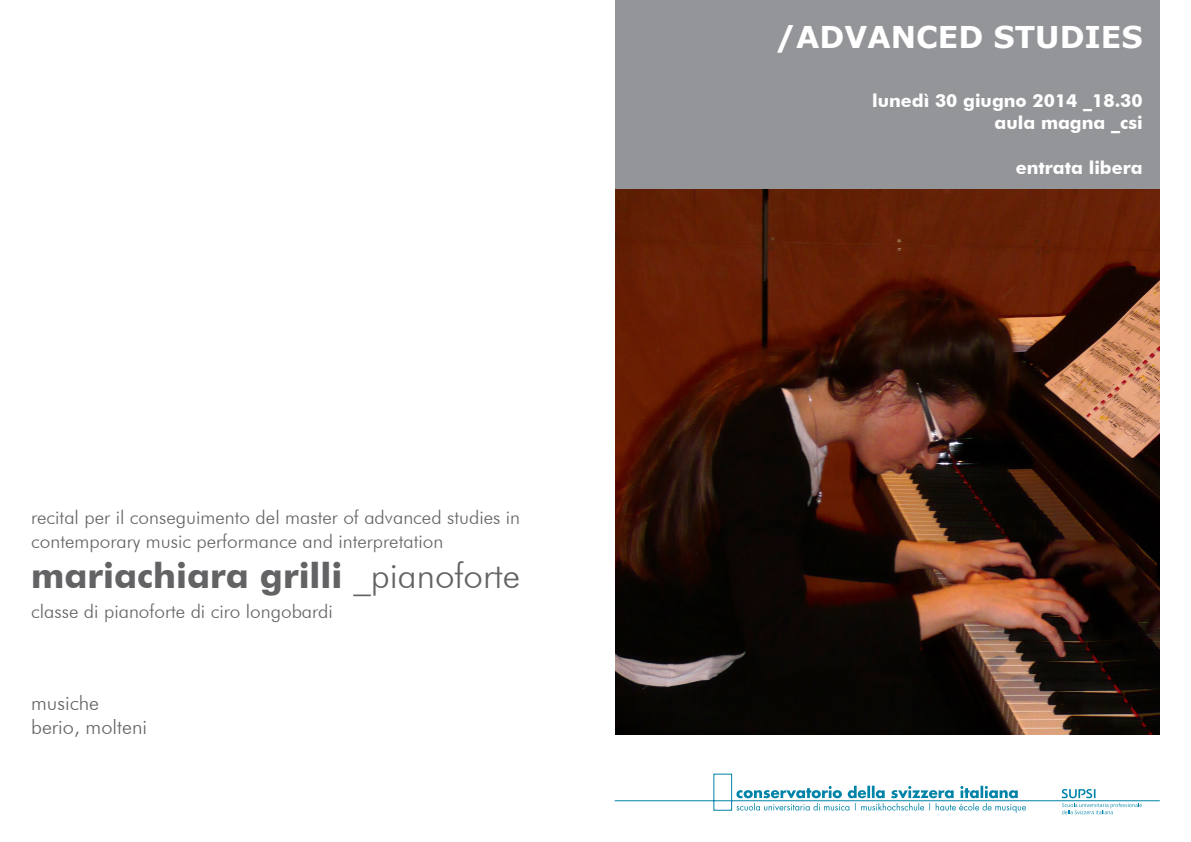
<style>
.page{position:relative;width:1191px;height:842px;background:#fff}
.page>*{position:absolute;margin:0;border:0;box-sizing:border-box;transform-origin:0 0}
.t1{font:700 35px "Futura BT";color:#636366}
.t2{font:700 30px "Verdana";color:#fff}
.t3{font:300 20px/24px "Futura BT";color:#636366}
.t4{font:300 19px/24px "Futura BT";color:#636366}
.t5{font:700 18px/21.6px "Futura BT";color:#fff;text-align:right}
.s1{font-weight:300}
</style>
<div class="page">
<div style="left:615px;top:0;width:544px;height:190px;background:#939598"></div>
<svg style="left:614px;top:774px;width:546px;height:40px"></svg>
<img style="left:615px;top:190px;width:544px;height:544px">
<p class="t4" style="left:31px;top:505px;width:490px">recital per il conseguimento del master of advanced studies in contemporary music performance and interpretation</p>
<h1 class="t1" style="left:31px;top:554px;width:490px">mariachiara grilli <span class="s1">_pianoforte</span></h1>
<p class="t4" style="left:31px;top:599px;width:303px">classe di pianoforte di ciro longobardi</p>
<p class="t3" style="left:31px;top:691px;width:117px">musiche berio, molteni</p>
<h2 class="t2" style="left:775px;top:16px;width:369px">/ADVANCED STUDIES</h2>
<p class="t5" style="left:872px;top:90px;width:272px">lunedì 30 giugno 2014 _18.30 aula magna _csi</p>
<p class="t5" style="left:1015px;top:156px;width:128px">entrata libera</p>
</div>
